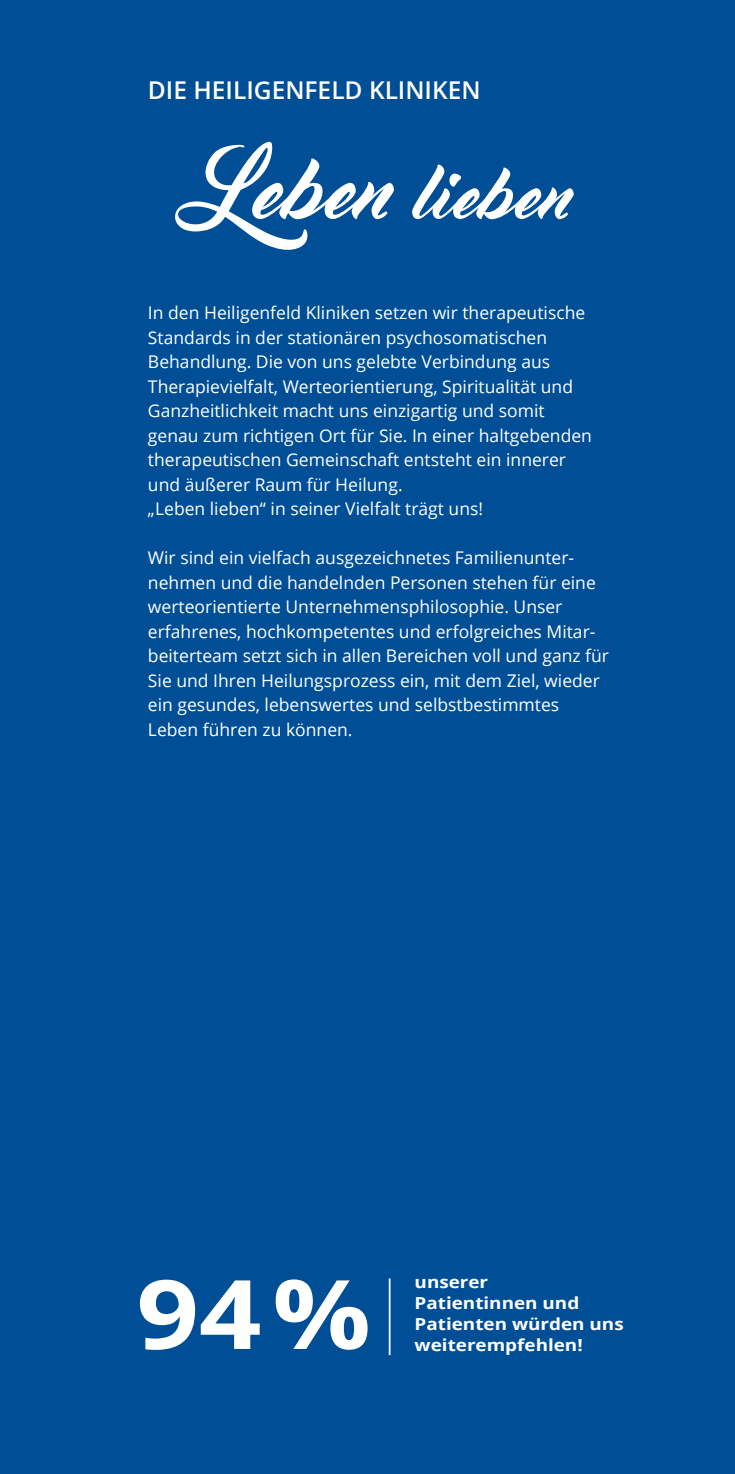
<style>
.page{position:relative;width:735px;height:1474px;background:#fff}
.page>*{position:absolute;margin:0;border:0;box-sizing:border-box;transform-origin:0 0}
.t1{font:700 95.9px "Open Sans";color:#fff;scale:1.14 1}
.t2{font:600 24.5px "Open Sans";color:#fff}
.t3{font:17.5px/24.5px "Open Sans";color:#fff}
.t4{font:700 16.45px/21px "Open Sans";color:#fff;scale:1.14 1}
</style>
<div class="page">
<div style="left:0;top:0;width:734px;height:1473px;background:#004f96"></div>
<hr style="left:388px;top:1278px;width:2px;height:77px;background:#fff">
<svg style="left:175px;top:142px;width:398px;height:108px"></svg>
<h2 class="t2" style="left:148px;top:73px;width:334px">DIE HEILIGENFELD KLINIKEN</h2>
<p class="t3" style="left:148px;top:300px;width:445px">In den Heiligenfeld Kliniken setzen wir therapeutische Standards in der stationären psychosomatischen Behandlung. Die von uns gelebte Verbindung aus Therapievielfalt, Werteorientierung, Spiritualität und Ganzheitlichkeit macht uns einzigartig und somit genau zum richtigen Ort für Sie. In einer haltgebenden therapeutischen Gemeinschaft entsteht ein innerer und äußerer Raum für Heilung.<br>„Leben lieben“ in seiner Vielfalt trägt uns!</p>
<p class="t3" style="left:148px;top:545px;width:462px">Wir sind ein vielfach ausgezeichnetes Familienunter&shy;nehmen und die handelnden Personen stehen für eine werteorientierte Unternehmensphilosophie. Unser erfahrenes, hochkompetentes und erfolgreiches Mitar&shy;beiterteam setzt sich in allen Bereichen voll und ganz für Sie und Ihren Heilungsprozess ein, mit dem Ziel, wieder ein gesundes, lebenswertes und selbstbestimmtes Leben führen zu können.</p>
<h1 class="t1" style="left:136px;top:1246px;width:207px">94%</h1>
<p class="t4" style="left:414px;top:1271px;width:185px">unserer<br>Patientinnen und<br>Patienten würden uns weiterempfehlen!</p>
</div>
